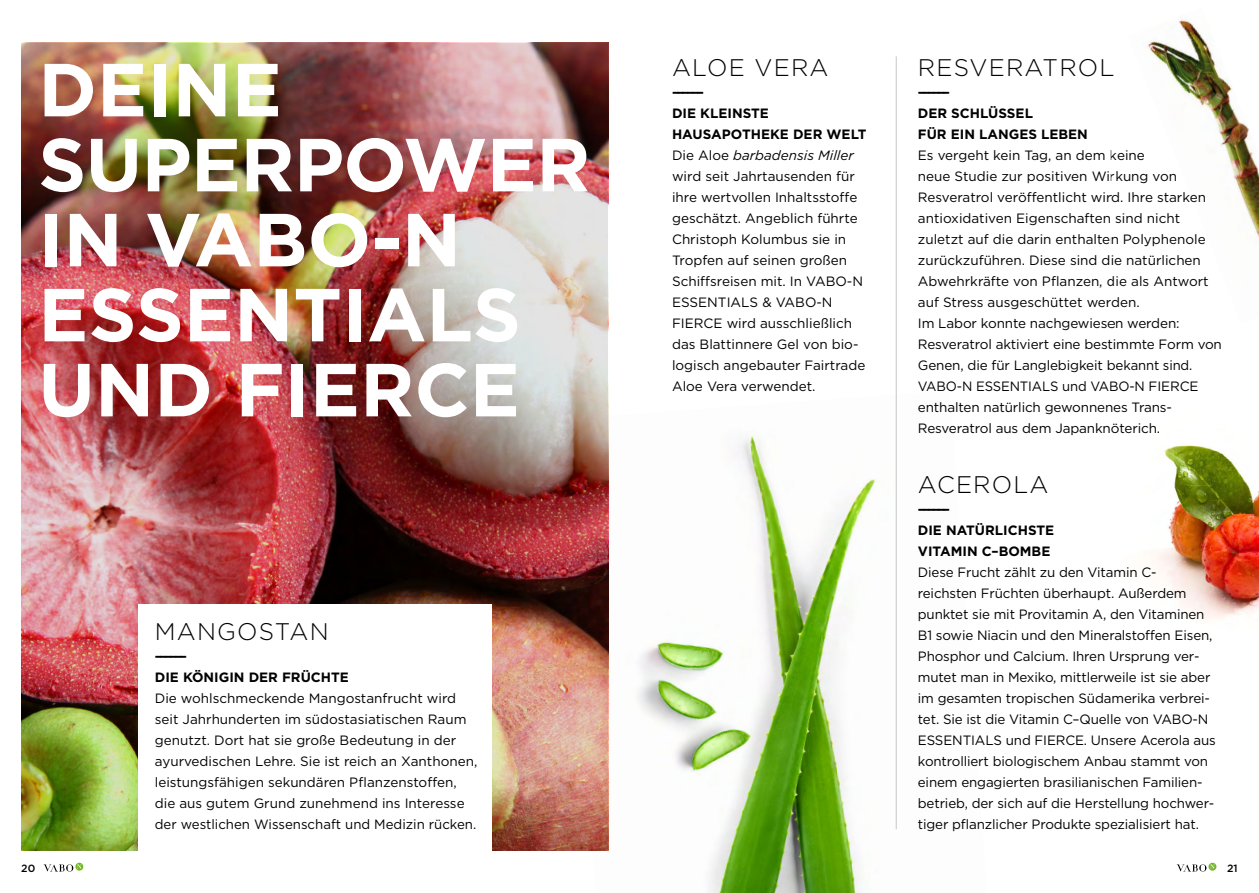
<style>
.page{position:relative;width:1259px;height:893px;background:#fff}
.page>*{position:absolute;margin:0;border:0;box-sizing:border-box;transform-origin:0 0}
.t1{font:700 75px/75px "Gotham";color:#fff}
.t2{font:300 24px "Gotham";letter-spacing:.05em;color:#000}
.t3{font:13.5px/21px "Gotham";letter-spacing:-.01em;color:#000}
.t4{font:700 13.5px/21px "Gotham";color:#000}
.t5{font:500 10.5px "Gotham";color:#000}
.s1{font-weight:700}
.s2{font-style:italic}
</style>
<div class="page">
<img style="left:1150px;top:445px;width:109px;height:176px">
<img style="left:560px;top:391px;width:337px;height:502px">
<img style="left:21px;top:43px;width:587px;height:807px">
<div style="left:138px;top:604px;width:354px;height:263px;background:#fff"></div>
<hr style="left:896px;top:56px;width:1px;height:773px;background:#c7c7c7">
<img style="left:1148px;top:19px;width:111px;height:219px">
<svg style="left:44px;top:864px;width:38px;height:8px"></svg>
<svg style="left:1208px;top:863px;width:8px;height:8px"></svg>
<svg style="left:1176px;top:864px;width:38px;height:8px"></svg>
<h1 class="t1" style="left:38px;top:53px;width:553px">DEINE<br>SUPERPOWER<br>IN VABO-N<br>ESSENTIALS<br>UND FIERCE</h1>
<h2 class="t2" style="left:155px;top:620px;width:175px">MANGOSTAN</h2>
<p class="t4" style="left:155px;top:646px;width:196px">––––––<br>DIE KÖNIGIN DER FRÜCHTE</p>
<p class="t3" style="left:155px;top:688px;width:324px">Die wohlschmeckende Mangostanfrucht wird seit Jahrhunderten im südostasiatischen Raum genutzt. Dort hat sie große Bedeutung in der ayurvedischen Lehre. Sie ist reich an Xanthonen, leistungsfähigen sekundären Pflanzenstoffen, die aus gutem Grund zunehmend ins Interesse der westlichen Wissenschaft und Medizin rücken.</p>
<h2 class="t2" style="left:672px;top:55px;width:158px">ALOE VERA</h2>
<p class="t3" style="left:672px;top:82px;width:196px"><span class="s1">––––––<br>DIE KLEINSTE<br>HAUSAPOTHEKE DER WELT<br></span>Die Aloe <span class="s2">barbadensis Miller </span>wird seit Jahrtausenden für ihre wertvollen Inhaltsstoffe geschätzt. Angeblich führte<br>Christoph Kolumbus sie in<br>Tropfen auf seinen großen<br>Schiffsreisen mit. In VABO-N<br>ESSENTIALS &amp; VABO-N<br>FIERCE wird ausschließlich das Blattinnere Gel von bio&shy;logisch angebauter Fairtrade<br>Aloe Vera verwendet.</p>
<h2 class="t2" style="left:918px;top:55px;width:198px">RESVERATROL</h2>
<p class="t4" style="left:918px;top:81px;width:172px">––––––<br>DER SCHLÜSSEL<br>FÜR EIN LANGES LEBEN</p>
<p class="t3" style="left:918px;top:145px;width:305px">Es vergeht kein Tag, an dem keine<br>neue Studie zur positiven Wirkung von Resveratrol veröffentlicht wird. Ihre starken antioxidativen Eigenschaften sind nicht zuletzt auf die darin enthalten Polyphenole zurückzuführen. Diese sind die natürlichen Abwehrkräfte von Pflanzen, die als Antwort auf Stress ausgeschüttet werden.<br>Im Labor konnte nachgewiesen werden:<br>Resveratrol aktiviert eine bestimmte Form von Genen, die für Langlebigkeit bekannt sind.<br>VABO-N ESSENTIALS und VABO-N FIERCE enthalten natürlich gewonnenes Trans-Resveratrol aus dem Japanknöterich.</p>
<h2 class="t2" style="left:918px;top:473px;width:132px">ACEROLA</h2>
<p class="t4" style="left:918px;top:499px;width:138px">––––––<br>DIE NATÜRLICHSTE<br>VITAMIN C–BOMBE</p>
<p class="t3" style="left:918px;top:562px;width:299px">Diese Frucht zählt zu den Vitamin C&shy;reichsten Früchten überhaupt. Außerdem punktet sie mit Provitamin A, den Vitaminen B1 sowie Niacin und den Mineralstoffen Eisen, Phosphor und Calcium. Ihren Ursprung ver&shy;mutet man in Mexiko, mittlerweile ist sie aber im gesamten tropischen Südamerika verbrei&shy;tet. Sie ist die Vitamin C–Quelle von VABO-N ESSENTIALS und FIERCE. Unsere Acerola aus kontrolliert biologischem Anbau stammt von einem engagierten brasilianischen Familien&shy;betrieb, der sich auf die Herstellung hochwer&shy;tiger pflanzlicher Produkte spezialisiert hat.</p>
<p class="t5" style="left:21px;top:863px;width:16px">20</p>
<p class="t5" style="left:1227px;top:863px;width:12px">21</p>
</div>
